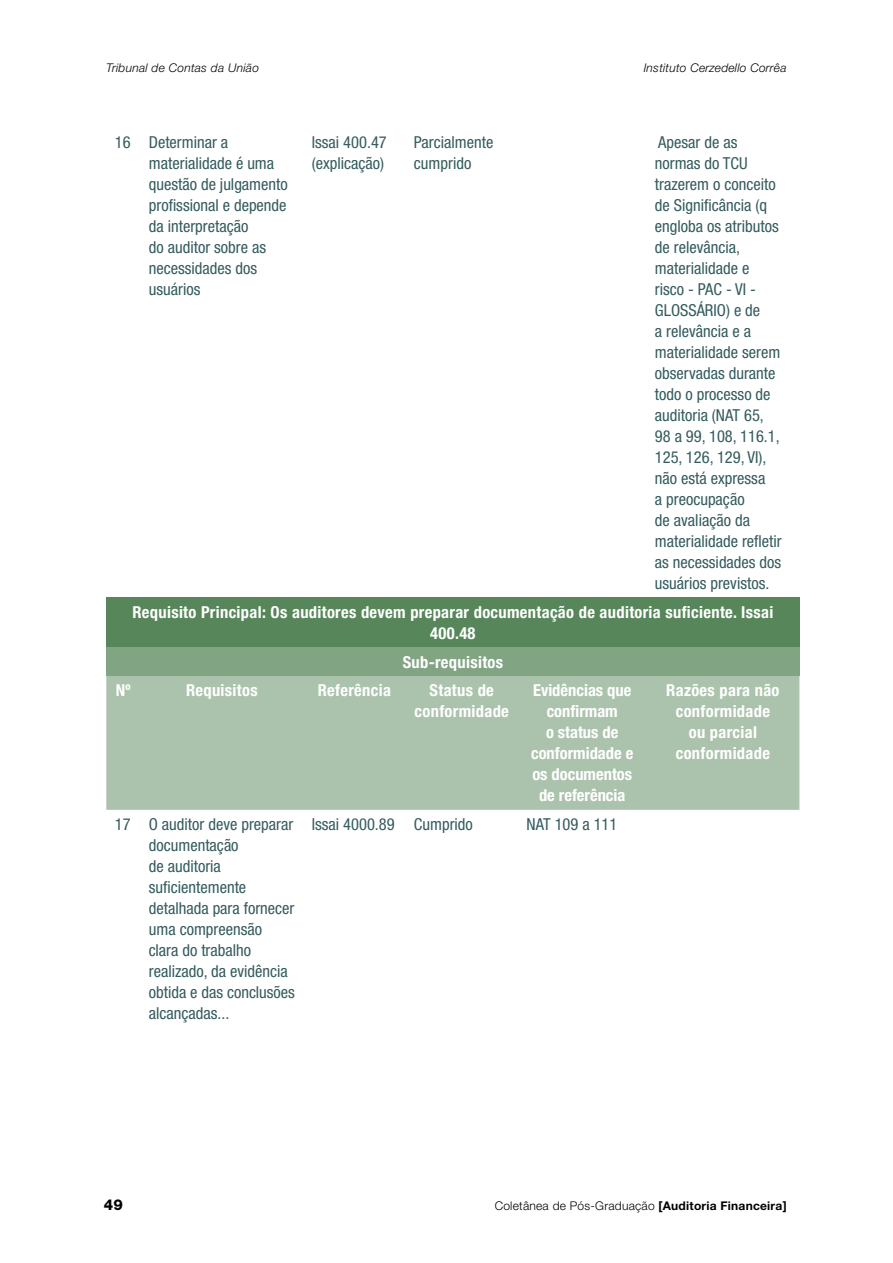
<style>
.page{position:relative;width:893px;height:1263px;background:#fff}
.page>*{position:absolute;margin:0;border:0;box-sizing:border-box;transform-origin:0 0}
.t1{font:condensed 16.5px/21px "Helvetica Neue LT Std";color:#355c5e}
.t2{font:700 condensed 16.5px/21px "Helvetica Neue LT Std";letter-spacing:.02em;color:#fff;text-align:center}
.t3{font:700 condensed 16.5px/21px "Helvetica Neue LT Std";color:#fff;text-align:center}
.t4{font:800 15px "Helvetica Neue LT Std";color:#000}
.t5{font:italic 300 12px "Helvetica Neue LT Std";letter-spacing:.02em;color:#000}
.t6{font:300 12px "Helvetica Neue LT Std";letter-spacing:.02em;color:#000}
.s1{font-weight:700}
</style>
<div class="page">
<div style="left:106px;top:597px;width:693px;height:50px;background:#57865a"></div>
<div style="left:106px;top:647px;width:693px;height:29px;background:#81a483"></div>
<div style="left:106px;top:676px;width:693px;height:134px;background:#abc3ac"></div>
<p class="t5" style="left:106px;top:61px;width:154px">Tribunal de Contas da União</p>
<p class="t5" style="left:644px;top:61px;width:144px">Instituto Cerzedello Corrêa</p>
<p class="t1" style="left:149px;top:131px;width:140px;text-indent:-34px">16 Determinar a materialidade é uma questão de julgamento profissional e depende da interpretação<br>do auditor sobre as necessidades dos usuários</p>
<p class="t1" style="left:312px;top:131px;width:77px">Issai 400.47 (explicação)</p>
<p class="t1" style="left:414px;top:131px;width:81px">Parcialmente cumprido</p>
<p class="t1" style="left:655px;top:131px;width:128px">Apesar de as normas do TCU trazerem o conceito de Significância (q engloba os atributos de relevância, materialidade e risco - PAC - VI -<br>GLOSSÁRIO) e de<br>a relevância e a materialidade serem observadas durante todo o processo de auditoria (NAT 65,<br>98 a 99, 108, 116.1,<br>125, 126, 129, VI), não está expressa<br>a preocupação<br>de avaliação da materialidade refletir as necessidades dos usuários previstos.</p>
<p class="t2" style="left:132px;top:601px;width:642px">Requisito Principal: Os auditores devem preparar documentação de auditoria suficiente. Issai<br>400.48</p>
<p class="t2" style="left:403px;top:651px;width:102px">Sub-requisitos</p>
<p class="t2" style="left:116px;top:680px;width:16px">Nº</p>
<p class="t2" style="left:186px;top:680px;width:73px">Requisitos</p>
<p class="t2" style="left:318px;top:680px;width:75px">Referência</p>
<p class="t2" style="left:415px;top:680px;width:96px">Status de conformidade</p>
<p class="t3" style="left:531px;top:680px;width:104px">Evidências que confirmam<br>o status de conformidade e os documentos de referência</p>
<p class="t2" style="left:666px;top:680px;width:115px">Razões para não conformidade ou parcial conformidade</p>
<p class="t1" style="left:149px;top:814px;width:147px;text-indent:-34px">17 O auditor deve preparar documentação<br>de auditoria suficientemente detalhada para fornecer uma compreensão clara do trabalho realizado, da evidência obtida e das conclusões alcançadas...</p>
<p class="t1" style="left:312px;top:814px;width:163px">Issai 4000.89 Cumprido</p>
<p class="t1" style="left:527px;top:814px;width:92px">NAT 109 a 111</p>
<p class="t4" style="left:104px;top:1195px;width:20px">49</p>
<p class="t6" style="left:495px;top:1198px;width:293px">Coletânea de Pós-Graduação <span class="s1">[Auditoria Financeira]</span></p>
</div>
